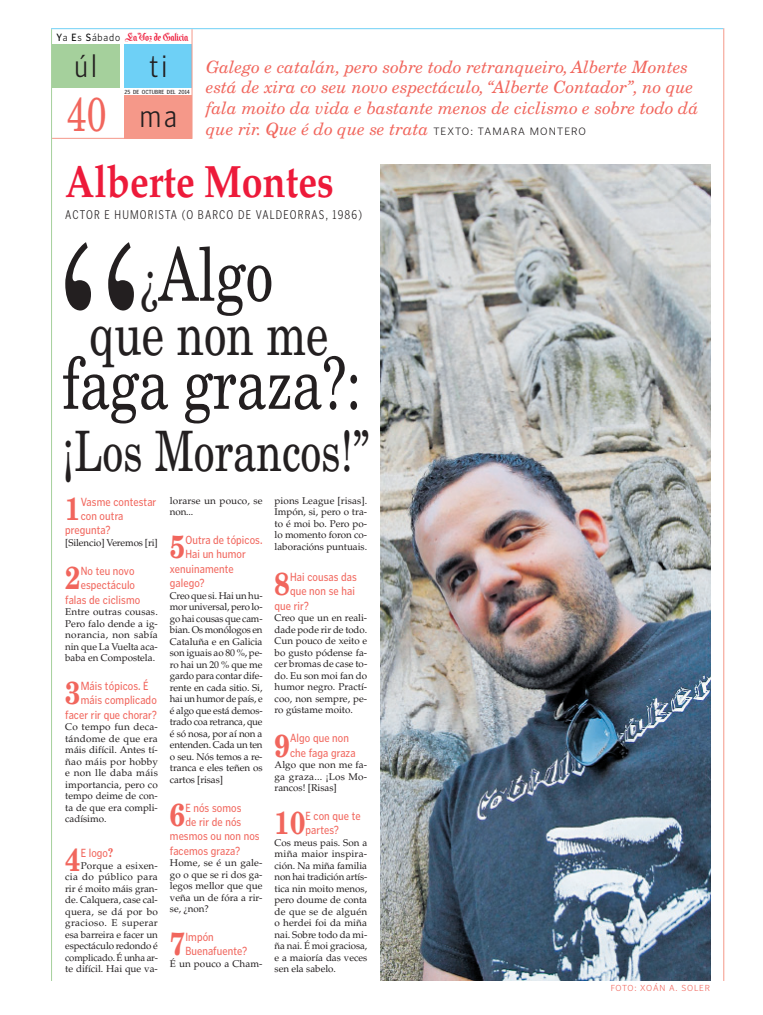
<style>
.page{position:relative;width:763px;height:1015px;background:#fff}
.page>*{position:absolute;margin:0;border:0;box-sizing:border-box;transform-origin:0 0}
.TIT_58{font:73.7px "New Century Schlbk";color:#231f20;scale:.75 1}
.TIT_58-2{font:71.7px "New Century Schlbk";color:#231f20;scale:.75 1}
.TIT_58-3{font:59.7px "New Century Schlbk";color:#231f20;scale:.75 1}
.TIT_58-4{font:55.7px "New Century Schlbk";color:#231f20;scale:.75 1}
.t1{font:47.6px "New Century Schlbk";color:#f1665d;scale:.75 1}
.t2{font:700 45.3px "Palatino";color:#ed1a3a;scale:.83 1}
._92_FOL_fecha_primer{font:300 condensed 32.8px "Poynter Gothic Text";color:#231f20}
.TEXT_pregunta{font:700 31.9px "New Century Schlbk";color:#f1665d;scale:.83 1}
.Subtit{font:italic 17px/20.6px "New Century Schlbk";color:#f1665d}
._92_FOL_fecha_primer-2{font:13.5px "Voz Gotica";letter-spacing:-.02em;color:#ed1a3a;scale:1.04 1}
._92_FOL_fecha_primer-3{font:300 condensed 13px "Poynter Gothic Text";letter-spacing:.09em;color:#231f20}
.TEXT_pregunta-2{font:12px/14.4px "Poynter Gothic Text";letter-spacing:.01em;color:#f1665d;scale:.83 1}
.TEX_primer{font:9.8px/11.5px "Palatino";letter-spacing:-.005em;color:#231f20;text-align:justify}
.PIE_DE_FOTO{font:300 9px "Poynter Gothic Text";letter-spacing:.085em;color:#f1665d}
._92_FOL_fecha_primer-4{font:condensed 6px "Poynter Gothic Text";letter-spacing:.015em;color:#231f20;scale:1.09 1}
.s1{font-family:"Poynter Gothic Text";font-size:10.7px;color:#000}
.s2{font-family:"Poynter Gothic Text";font-weight:300;font-size:10.7px;color:#000}
.s3{font-family:"Poynter Gothic Text";font-weight:300;font-style:normal;font-size:11px;color:#231f20}
.s4{font-size:53.7px}
.s5{font-family:"New Century Schlbk";font-weight:700}
</style>
<div class="page">
<img style="left:380px;top:164px;width:330px;height:817px">
<svg style="left:65px;top:242px;width:69px;height:68px"></svg>
<hr style="left:723px;top:28px;width:1px;height:953px;background:#f59889">
<hr style="left:51px;top:29px;width:1px;height:952px;background:#a5d09c">
<hr style="left:51px;top:28px;width:672px;height:1px;background:#6ed0f6">
<svg style="left:52px;top:29px;width:140px;height:110px"></svg>
<p class="_92_FOL_fecha_primer-2" style="left:56px;top:31px;width:129px"><span class="s1">Y</span><span class="s2">a</span> <span class="s1">E</span><span class="s2">s</span> <span class="s1">S</span><span class="s2">ábado</span> La Voz de Galicia</p>
<p class="_92_FOL_fecha_primer" style="left:75px;top:48px;width:24px">úl</p>
<p class="_92_FOL_fecha_primer" style="left:149px;top:48px;width:19px">ti</p>
<p class="t1" style="left:67px;top:85px;width:54px">40</p>
<p class="_92_FOL_fecha_primer-4" style="left:125px;top:89px;width:61px">25 DE OCTUBRE DEL 2014</p>
<p class="_92_FOL_fecha_primer" style="left:140px;top:99px;width:39px">ma</p>
<p class="Subtit" style="left:206px;top:56px;width:493px">Galego e catalán, pero sobre todo retranqueiro, Alberte Montes está de xira co seu novo espectáculo, “Alberte Contador”, no que fala moito da vida e bastante menos de ciclismo e sobre todo dá que rir. Que é do que se trata <span class="s3">TEXTO: TAMARA MONTERO</span></p>
<p class="t2" style="left:65px;top:155px;width:325px">Alberte Montes</p>
<p class="_92_FOL_fecha_primer-3" style="left:65px;top:208px;width:298px">ACTOR E HUMORISTA (O BARCO DE VALDEORRAS, 1986)</p>
<p class="TIT_58" style="left:141px;top:230px;width:178px"><span class="s4">¿</span>Algo</p>
<p class="TIT_58-3" style="left:90px;top:297px;width:320px">que non me</p>
<p class="TIT_58-2" style="left:62px;top:340px;width:400px">faga graza?:</p>
<p class="TIT_58-4" style="left:62px;top:417px;width:411px">¡Los Morancos!”</p>
<p class="TEXT_pregunta" style="left:65px;top:488px;width:20px">1</p>
<p class="TEXT_pregunta-2" style="left:81px;top:494px;width:93px">Vasme contestar</p>
<p class="TEX_primer" style="left:170px;top:495px;width:94px">lorarse un pouco, se non...</p>
<p class="TEXT_pregunta" style="left:170px;top:527px;width:20px">5</p>
<p class="TEXT_pregunta-2" style="left:185px;top:533px;width:94px">Outra de tópicos.</p>
<p class="TEX_primer" style="left:274px;top:495px;width:94px">pions League [risas].<br>Impón, si, pero o tra&shy;to é moi bo. Pero po&shy;lo momento foron co&shy;laboracións puntuais.</p>
<p class="TEXT_pregunta" style="left:274px;top:564px;width:20px">8</p>
<p class="TEXT_pregunta-2" style="left:290px;top:570px;width:82px">Hai cousas das</p>
<p class="TEXT_pregunta-2" style="left:81px;top:509px;width:53px">con outra</p>
<p class="TEXT_pregunta-2" style="left:65px;top:523px;width:56px">pregunta?</p>
<p class="TEX_primer" style="left:65px;top:537px;width:94px">[Silencio] Veremos [ri]</p>
<p class="TEXT_pregunta" style="left:65px;top:557px;width:20px">2</p>
<p class="TEXT_pregunta-2" style="left:81px;top:563px;width:66px">No teu novo</p>
<p class="TEXT_pregunta-2" style="left:185px;top:547px;width:74px">Hai un humor</p>
<p class="TEXT_pregunta-2" style="left:170px;top:561px;width:78px">xenuinamente</p>
<p class="TEXT_pregunta-2" style="left:170px;top:576px;width:43px">galego?</p>
<p class="TEX_primer" style="left:170px;top:590px;width:94px">Creo que si. Hai un hu&shy;mor universal, pero lo&shy;go hai cousas que cam&shy;bian. Os monólogos en Cataluña e en Galicia son iguais ao 80 %, pe&shy;ro hai un 20 % que me gardo para contar dife&shy;rente en cada sitio. Si, hai un humor de país, e é algo que está demos&shy;trado coa retranca, que é só nosa, por aí non a entenden. Cada un ten o seu. Nós temos a re&shy;tranca e eles teñen os cartos [risas]</p>
<p class="TEXT_pregunta" style="left:170px;top:794px;width:20px">6</p>
<p class="TEXT_pregunta-2" style="left:185px;top:800px;width:69px">E nós somos</p>
<p class="TEXT_pregunta-2" style="left:81px;top:578px;width:67px">espectáculo</p>
<p class="TEXT_pregunta-2" style="left:65px;top:592px;width:92px">falas de ciclismo</p>
<p class="TEX_primer" style="left:65px;top:606px;width:94px">Entre outras cousas.<br>Pero falo dende a ig&shy;norancia, non sabía nin que La Vuelta aca&shy;baba en Compostela.</p>
<p class="TEXT_pregunta" style="left:65px;top:673px;width:20px">3</p>
<p class="TEXT_pregunta-2" style="left:81px;top:678px;width:83px">Máis tópicos. É</p>
<p class="TEXT_pregunta-2" style="left:290px;top:584px;width:79px">que non se hai</p>
<p class="TEXT_pregunta-2" style="left:274px;top:598px;width:43px">que rir?</p>
<p class="TEX_primer" style="left:274px;top:612px;width:94px">Creo que un en reali&shy;dade pode rir de todo.<br>Cun pouco de xeito e bo gusto pódense fa&shy;cer bromas de case to&shy;do. Eu son moi fan do humor negro. Practí&shy;coo, non sempre, pe&shy;ro gústame moito.</p>
<p class="TEXT_pregunta" style="left:274px;top:725px;width:20px">9</p>
<p class="TEXT_pregunta-2" style="left:290px;top:731px;width:80px">Algo que non che faga graza</p>
<p class="TEX_primer" style="left:274px;top:759px;width:94px">Algo que non me fa&shy;ga graza... ¡Los Mo&shy;rancos! [Risas]</p>
<p class="TEXT_pregunta" style="left:274px;top:803px;width:38px">10</p>
<p class="TEXT_pregunta-2" style="left:305px;top:808px;width:68px">E con que te partes?</p>
<p class="TEX_primer" style="left:274px;top:837px;width:94px">Cos meus pais. Son a miña maior inspira&shy;ción. Na miña familia non hai tradición artís&shy;tica nin moito menos, pero doume de conta de que se de alguén o herdei foi da miña nai. Sobre todo da mi&shy;ña nai. É moi graciosa, e a maioría das veces sen ela sabelo.</p>
<p class="TEXT_pregunta-2" style="left:81px;top:693px;width:93px">máis complicado</p>
<p class="TEXT_pregunta-2" style="left:65px;top:707px;width:112px">facer rir que chorar?</p>
<p class="TEX_primer" style="left:65px;top:721px;width:94px">Co tempo fun deca&shy;tándome de que era máis difícil. Antes tí&shy;ñao máis por hobby e non lle daba máis importancia, pero co tempo deime de con&shy;ta de que era compli&shy;cadísimo.</p>
<p class="TEXT_pregunta" style="left:65px;top:840px;width:20px">4</p>
<p class="TEXT_pregunta-2" style="left:81px;top:846px;width:41px">E logo<span class="s5">?</span></p>
<p class="TEXT_pregunta-2" style="left:185px;top:814px;width:69px">de rir de nós</p>
<p class="TEXT_pregunta-2" style="left:170px;top:829px;width:110px">mesmos ou non nos</p>
<p class="TEXT_pregunta-2" style="left:170px;top:843px;width:86px">facemos graza?</p>
<p class="TEX_primer" style="left:170px;top:857px;width:94px">Home, se é un gale&shy;go o que se ri dos ga&shy;legos mellor que que veña un de fóra a rir&shy;se, ¿non?</p>
<p class="TEXT_pregunta" style="left:170px;top:924px;width:20px">7</p>
<p class="TEXT_pregunta-2" style="left:185px;top:930px;width:76px">Impón<br>Buenafuente?</p>
<p class="TEX_primer" style="left:170px;top:958px;width:94px">É un pouco a Cham-</p>
<p class="TEX_primer" style="left:65px;top:859px;width:94px;text-indent:15px">Porque a esixen&shy;cia do público para rir é moito máis gran&shy;de. Calquera, case cal&shy;quera, se dá por bo gracioso. E superar esa barreira e facer un espectáculo redondo é complicado. É unha ar&shy;te difícil. Hai que va-</p>
<p class="PIE_DE_FOTO" style="left:610px;top:983px;width:101px">FOTO: XOÁN A. SOLER</p>
</div>
